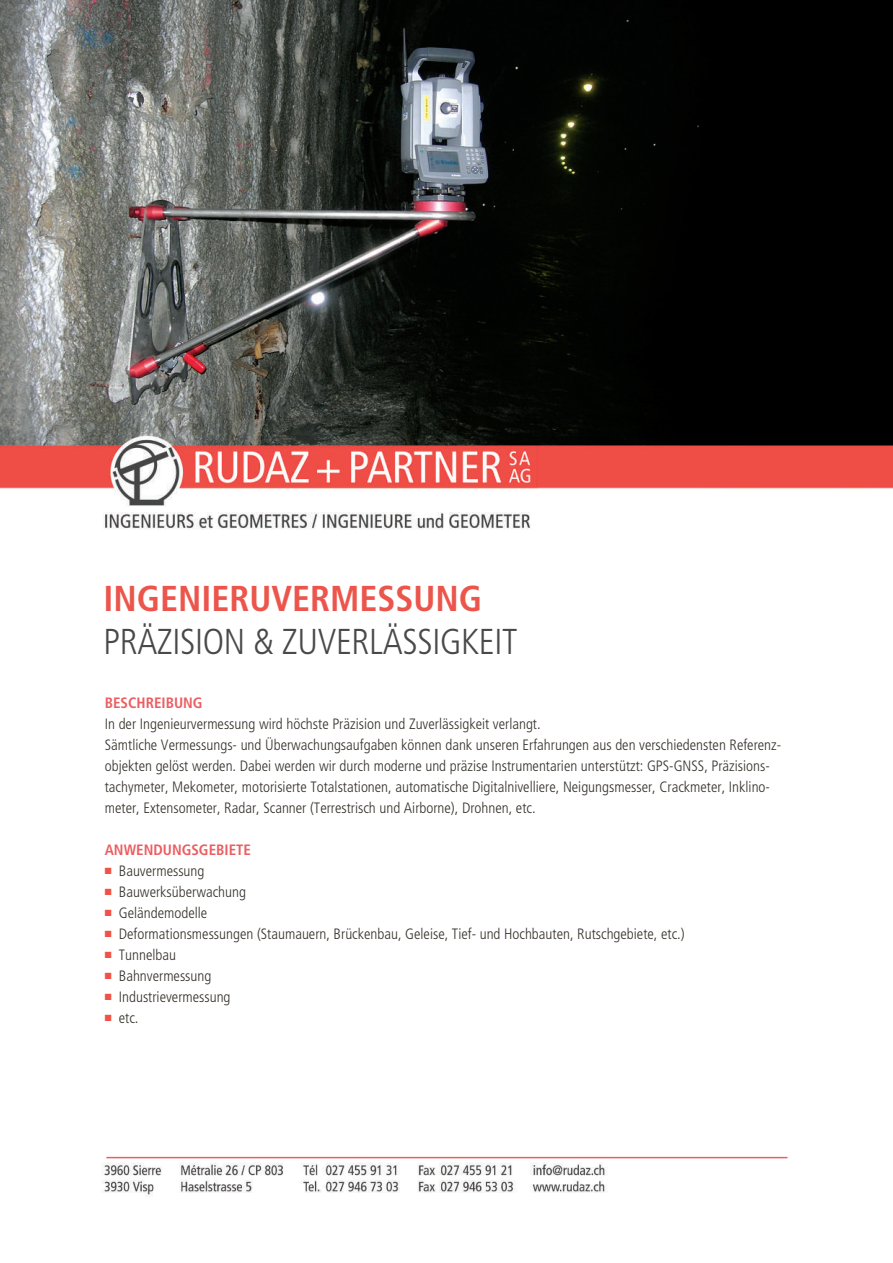
<style>
.page{position:relative;width:893px;height:1263px;background:#fff}
.page>*{position:absolute;margin:0;border:0;box-sizing:border-box;transform-origin:0 0}
.t1{font:300 condensed 36px "Frutiger";letter-spacing:-.01em;color:#4a4949}
.t2{font:700 condensed 36px "Frutiger";color:#ec554c}
.t3{font:300 condensed 15px/21px "Frutiger";color:#37332d}
.t4{font:700 condensed 15px "Frutiger";color:#eb5e61}
.s1{color:#f05248}
</style>
<div class="page">
<img style="left:102px;top:1158px;width:509px;height:39px">
<hr style="left:106px;top:1157px;width:681px;height:1px;background:#eb5e61">
<img style="left:0;top:0;width:893px;height:530px">
<h1 class="t2" style="left:103px;top:577px;width:380px">INGENIERUVERMESSUNG</h1>
<h1 class="t1" style="left:103px;top:621px;width:415px">PRÄZISION &amp; ZUVERLÄSSIGKEIT</h1>
<p class="t4" style="left:105px;top:694px;width:99px">BESCHREIBUNG</p>
<p class="t3" style="left:105px;top:714px;width:678px">In der Ingenieurvermessung wird höchste Präzision und Zuverlässigkeit verlangt.<br>Sämtliche Vermessungs- und Überwachungsaufgaben können dank unseren Erfahrungen aus den verschiedensten Referenz&shy;objekten gelöst werden. Dabei werden wir durch moderne und präzise Instrumentarien unterstützt: GPS-GNSS, Präzisions&shy;tachymeter, Mekometer, motorisierte Totalstationen, automatische Digitalnivelliere, Neigungsmesser, Crackmeter, Inklino&shy;meter, Extensometer, Radar, Scanner (Terrestrisch und Airborne), Drohnen, etc.</p>
<p class="t4" style="left:105px;top:841px;width:148px">ANWENDUNGSGEBIETE</p>
<p class="t3" style="left:105px;top:861px;width:101px"><span class="s1">■</span> Bauvermessung</p>
<p class="t3" style="left:105px;top:882px;width:143px"><span class="s1">■</span> Bauwerksüberwachung</p>
<p class="t3" style="left:105px;top:903px;width:104px"><span class="s1">■</span> Geländemodelle</p>
<p class="t3" style="left:105px;top:924px;width:581px"><span class="s1">■</span> Deformationsmessungen (Staumauern, Brückenbau, Geleise, Tief- und Hochbauten, Rutschgebiete, etc.)</p>
<p class="t3" style="left:105px;top:945px;width:73px"><span class="s1">■</span> Tunnelbau</p>
<p class="t3" style="left:105px;top:966px;width:108px"><span class="s1">■</span> Bahnvermessung</p>
<p class="t3" style="left:105px;top:987px;width:127px"><span class="s1">■</span> Industrievermessung</p>
<p class="t3" style="left:105px;top:1008px;width:35px"><span class="s1">■</span> etc.</p>
</div>
